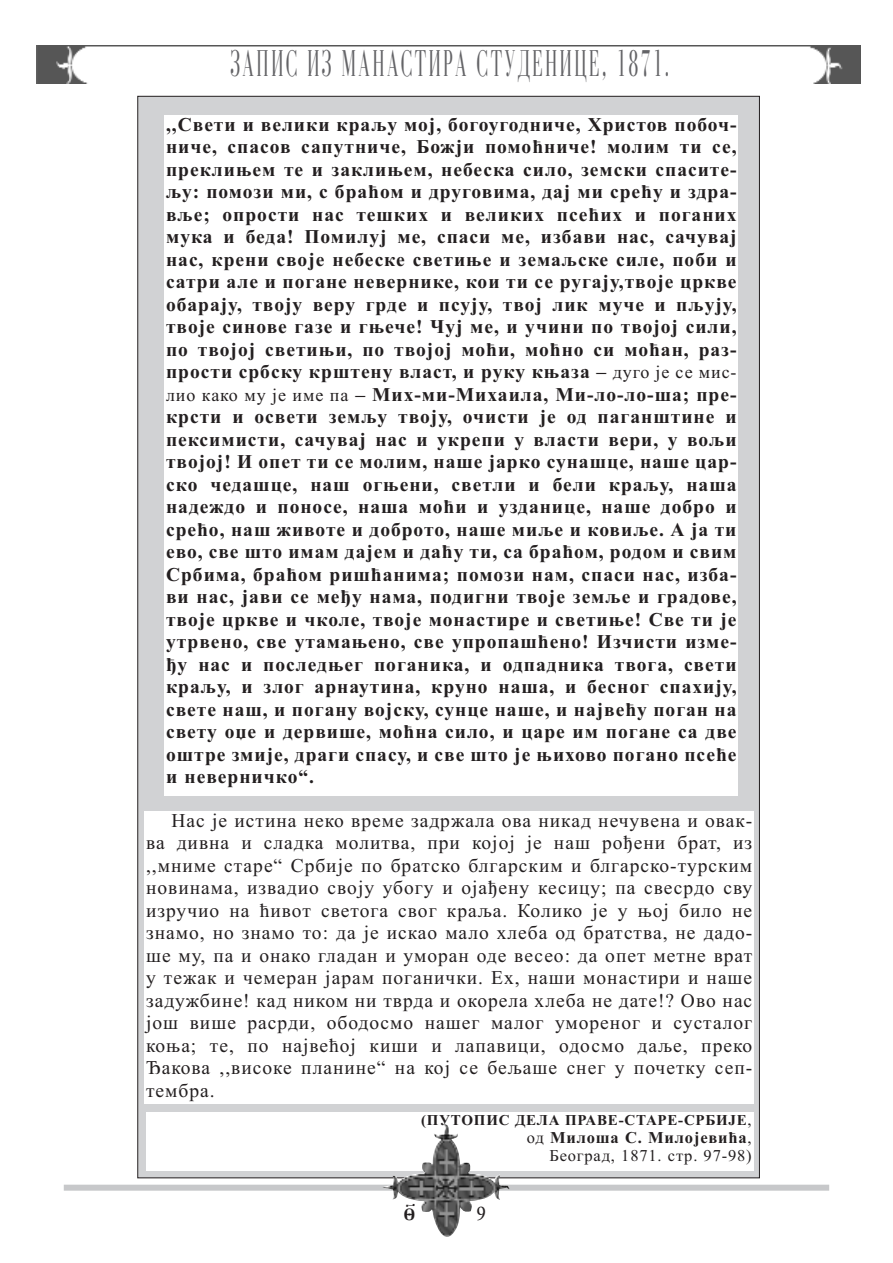
<style>
.page{position:relative;width:893px;height:1263px;background:#fff}
.page>*{position:absolute;margin:0;border:0;box-sizing:border-box;transform-origin:0 0}
.t1{font:34.5px "Cir Bodoni";letter-spacing:.115em;color:#636366;scale:.5 1}
.t2{font:700 19.5px/22.5px "Times New Roman";letter-spacing:.05em;color:#231f20;text-align:justify}
.t3{font:19.5px/22.5px "Times New Roman";letter-spacing:.05em;color:#231f20;text-align:justify}
.t4{font:18px "Pismena";color:#231f20}
.t5{font:16.5px/18px "Times New Roman";letter-spacing:.05em;color:#231f20;text-align:right}
.t6{font:700 15px "Times New Roman";letter-spacing:.05em;color:#231f20}
.s1{font-weight:400;font-size:18px}
.s2{font-weight:400;font-size:16.5px}
.s3{font-weight:700}
</style>
<div class="page">
<div style="left:138px;top:96px;width:621px;height:1082px;background:#d1d2d4"></div>
<img style="left:36px;top:45px;width:825px;height:39px">
<div style="left:64px;top:1185px;width:765px;height:6px;background:#c7c8ca"></div>
<div style="left:146px;top:1112px;width:607px;height:59px;background:#fff"></div>
<div style="left:165px;top:116px;width:573px;height:680px;background:#fff"></div>
<div style="left:145px;top:811px;width:609px;height:293px;background:#fff"></div>
<img style="left:382px;top:1124px;width:127px;height:113px">
<svg style="left:406px;top:1203px;width:9px;height:3px"></svg>
<h1 class="t1" style="left:230px;top:48px;width:879px">ZAPIS IZ MANASTIRA STUDENICE, 1871.</h1>
<p class="t2" style="left:166px;top:113px;width:572px">,,Свети и велики краљу мој, богоугодниче, Христов побоч&shy;ниче, спасов сапутниче, Божји помоћниче! молим ти се, преклињем те и заклињем, небеска сило, земски спасите&shy;љу: помози ми, с браћом и друговима, дај ми срећу и здра&shy;вље; опрости нас тешких и великих псећих и поганих мука и беда! Помилуј ме, спаси ме, избави нас, сачувај нас, крени своје небеске светиње и земаљске силе, поби и сатри але и погане невернике, кои ти се ругају,твоје цркве обарају, твоју веру грде и псују, твој лик муче и пљују, твоје синове газе и гњече! Чуј ме, и учини по твојој сили, по твојој светињи, по твојој моћи, моћно си моћан, раз&shy;прости србску крштену власт, и руку књаза – <span class="s1">дуго је се мис&shy;лио како му је име па</span> – Мих-ми-Михаила, Ми-ло-ло-ша; пре&shy;крсти и освети земљу твоју, очисти је од паганштине и пексимисти, сачувај нас и укрепи у власти вери, у вољи твојој! И опет ти се молим, наше јарко сунашце, наше цар&shy;ско чедашце, наш огњени, светли и бели краљу, наша надеждо и поносе, наша моћи и узданице, наше добро и срећо, наш животе и доброто, наше миље и ковиље. А ја ти ево, све што имам дајем и даћу ти, са браћом, родом и свим Србима, браћом ришћанима; помози нам, спаси нас, изба&shy;ви нас, јави се међу нама, подигни твоје земље и градове, твоје цркве и чколе, твоје монастире и светиње! Све ти је утрвено, све утамањено, све упропашћено! Изчисти изме&shy;ђу нас и последњег поганика, и одпадника твога, свети краљу, и злог арнаутина, круно наша, и бесног спахију, свете наш, и погану војску, сунце наше, и највећу поган на свету оџе и дервише, моћна сило, и царе им погане са две оштре змије, драги спасу, и све што је њихово погано псеће и неверничко“.</p>
<p class="t3" style="left:146px;top:808px;width:608px;text-indent:26px">Нас је истина неко време задржала ова никад нечувена и овак&shy;ва дивна и сладка молитва, при којој је наш рођени брат, из ,,мниме старе“ Србије по братско блгарским и блгарско-турским новинама, извадио своју убогу и ојађену кесицу; па свесрдо сву изручио на ћивот светога свог краља. Колико је у њој било не знамо, но знамо то: да је искао мало хлеба од братства, не дадо&shy;ше му, па и онако гладан и уморан оде весео: да опет метне врат у тежак и чемеран јарам поганички. Ех, наши монастири и наше задужбине! кад ником ни тврда и окорела хлеба не дате!? Ово нас још више расрди, ободосмо нашег малог умореног и сусталог коња; те, по највећој киши и лапавици, одосмо даље, преко Ђакова ,,високе планине“ на кој се бељаше снег у почетку сеп&shy;тембра.</p>
<p class="t6" style="left:421px;top:1111px;width:332px">(ПУТОПИС ДЕЛА ПРАВЕ-СТАРЕ-СРБИЈЕ<span class="s2">,</span></p>
<p class="t5" style="left:527px;top:1129px;width:226px">од <span class="s3">Милоша С. Милојевића</span>,<br>Београд, 1871. стр. 97-98)</p>
<p class="t4" style="left:404px;top:1203px;width:14px">#</p>
<p class="t4" style="left:476px;top:1203px;width:13px">9</p>
</div>
